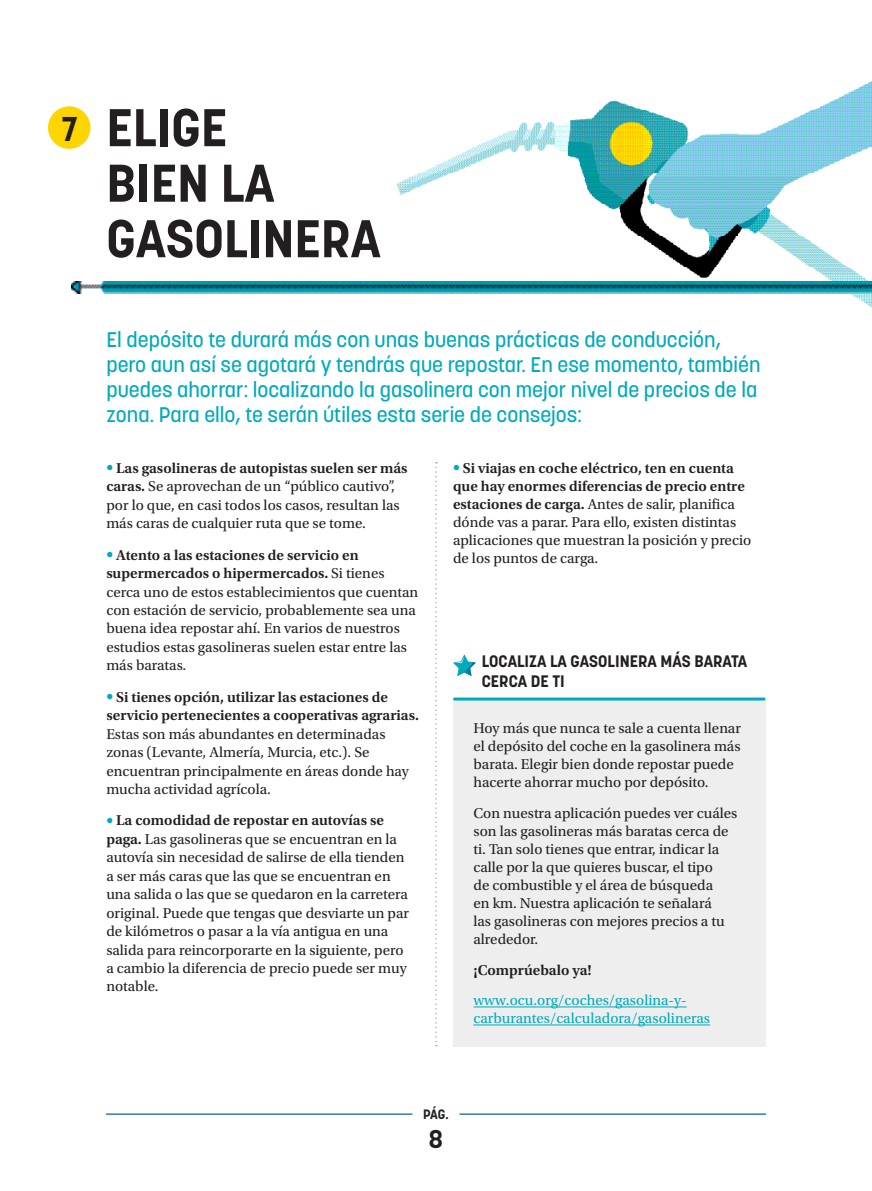
<style>
.page{position:relative;width:872px;height:1191px;background:#fff}
.page>*{position:absolute;margin:0;border:0;box-sizing:border-box;transform-origin:0 0}
.Titular_01{font:700 52.5px/55.5px "Korolev";color:#231f20}
.Titular_01-2{font:700 34.05px "Korolev";color:#231f20}
.t1{font:700 25.5px "Korolev";color:#231f20}
.Introducción{font:500 21px/25.2px "Korolev";color:#00aabc}
.t2{font:700 16.5px/19.8px "Korolev";color:#231f20}
.Teto_seguido{font:15px/18.5px "Utopia Std";color:#231f20}
.Teto_seguido-2{font:15px/18px "Utopia Std";color:#00aabc}
.Teto_seguido-3{font:600 15px "Utopia Std";color:#231f20}
.t3{font:700 13.5px "Korolev";color:#231f20}
.s1{font-weight:700;color:#00aabc}
.s2{font-weight:600}
</style>
<div class="page">
<hr style="left:106px;top:1113px;width:306px;height:1px;background:#006187">
<hr style="left:460px;top:1113px;width:305px;height:1px;background:#006187">
<img style="left:375px;top:81px;width:497px;height:227px">
<div style="left:48px;top:106px;width:42px;height:43px;background:#ffd500;border-radius:50%"></div>
<svg style="left:435px;top:462px;width:2px;height:584px"></svg>
<img style="left:72px;top:281px;width:800px;height:12px">
<div style="left:453px;top:700px;width:312px;height:346px;background:#eeeeef"></div>
<hr style="left:454px;top:697px;width:310px;height:3px;background:#00aabc">
<hr style="left:473px;top:1006px;width:213px;height:1px;background:#00aabc">
<hr style="left:473px;top:1024px;width:237px;height:1px;background:#00aabc">
<svg style="left:453px;top:654px;width:22px;height:22px"></svg>
<p class="Titular_01-2" style="left:62px;top:107px;width:18px">7</p>
<p class="Titular_01" style="left:106px;top:100px;width:276px">ELIGE<br>BIEN LA<br>GASOLINERA</p>
<p class="Introducción" style="left:106px;top:327px;width:655px">El depósito te durará más con unas buenas prácticas de conducción, pero aun así se agotará y tendrás que repostar. En ese momento, también puedes ahorrar: localizando la gasolinera con mejor nivel de precios de la zona. Para ello, te serán útiles esta serie de consejos:</p>
<p class="Teto_seguido" style="left:106px;top:459px;width:303px"><span class="s1">•</span> <span class="s2">Las gasolineras de autopistas suelen ser más caras.</span> Se aprovechan de un “público cautivo”, por lo que, en casi todos los casos, resultan las más caras de cualquier ruta que se tome.</p>
<p class="Teto_seguido" style="left:106px;top:546px;width:313px"><span class="s1">•</span> <span class="s2">Atento a las estaciones de servicio en supermercados o hipermercados.</span> Si tienes cerca uno de estos establecimientos que cuentan con estación de servicio, probablemente sea una buena idea repostar ahí. En varios de nuestros estudios estas gasolineras suelen estar entre las más baratas.</p>
<p class="Teto_seguido" style="left:106px;top:688px;width:314px"><span class="s1">•</span> <span class="s2">Si tienes opción, utilizar las estaciones de servicio pertenecientes a cooperativas agrarias.<br></span>Estas son más abundantes en determinadas zonas (Levante, Almería, Murcia, etc.). Se encuentran principalmente en áreas donde hay mucha actividad agrícola.</p>
<p class="Teto_seguido" style="left:106px;top:811px;width:304px"><span class="s1">•</span> <span class="s2">La comodidad de repostar en autovías se paga.</span> Las gasolineras que se encuentran en la autovía sin necesidad de salirse de ella tienden a ser más caras que las que se encuentran en una salida o las que se quedaron en la carretera original. Puede que tengas que desviarte un par de kilómetros o pasar a la vía antigua en una salida para reincorporarte en la siguiente, pero a cambio la diferencia de precio puede ser muy notable.</p>
<p class="Teto_seguido" style="left:453px;top:459px;width:300px;line-height:18px"><span class="s1">•</span> <span class="s2">Si viajas en coche eléctrico, ten en cuenta que hay enormes diferencias de precio entre estaciones de carga.</span> Antes de salir, planifica dónde vas a parar. Para ello, existen distintas aplicaciones que muestran la posición y precio de los puntos de carga.</p>
<p class="t2" style="left:482px;top:651px;width:267px">LOCALIZA LA GASOLINERA MÁS BARATA<br>CERCA DE TI</p>
<p class="Teto_seguido" style="left:473px;top:719px;width:269px;line-height:18px">Hoy más que nunca te sale a cuenta llenar el depósito del coche en la gasolinera más barata. Elegir bien donde repostar puede hacerte ahorrar mucho por depósito.</p>
<p class="Teto_seguido" style="left:473px;top:804px;width:265px;line-height:18px">Con nuestra aplicación puedes ver cuáles son las gasolineras más baratas cerca de ti. Tan solo tienes que entrar, indicar la calle por la que quieres buscar, el tipo<br>de combustible y el área de búsqueda<br>en km. Nuestra aplicación te señalará<br>las gasolineras con mejores precios a tu alrededor.</p>
<p class="Teto_seguido-3" style="left:473px;top:961px;width:120px">¡Comprúebalo ya!</p>
<p class="Teto_seguido-2" style="left:473px;top:991px;width:238px">www.ocu.org/coches/gasolina-y&shy;carburantes/calculadora/gasolineras</p>
<p class="t3" style="left:423px;top:1105px;width:27px">PÁG.</p>
<h3 class="t1" style="left:429px;top:1122px;width:16px">8</h3>
</div>
